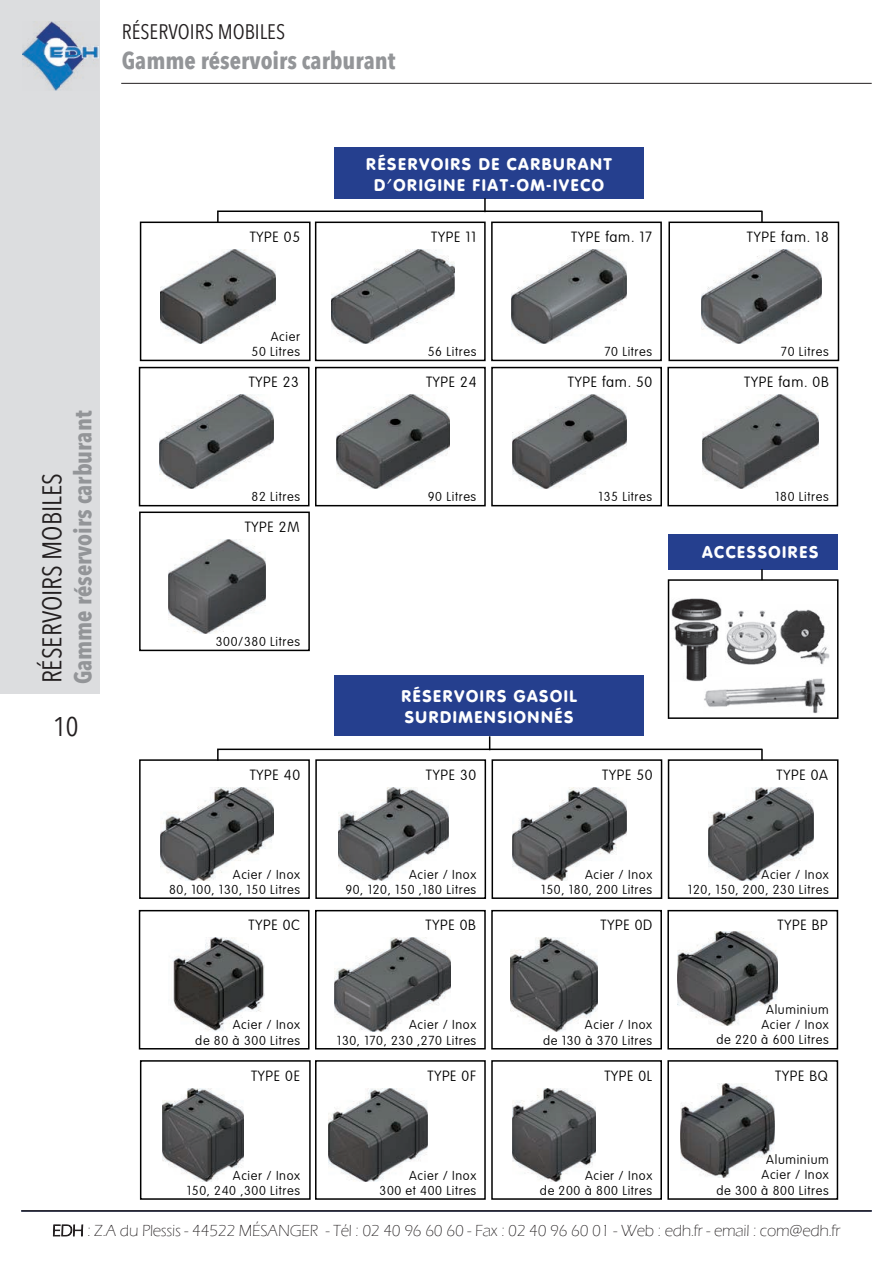
<style>
.page{position:relative;width:893px;height:1263px;background:#fff}
.page>*{position:absolute;margin:0;border:0;box-sizing:border-box;transform-origin:0 0}
.t1{font:27px "Avenir Next Condensed";color:#231f20}
.t2{font:700 24px "Avenir Next Condensed";color:#939598}
.t3{font:21px "Avenir Next Condensed";color:#231f20}
.t4{font:17.7px/21.1px "VAG Round";letter-spacing:.05em;color:#fff;text-align:center}
.t5{font:300 16.5px "Eras ITC";letter-spacing:-.015em;color:#231f20}
.t6{font:100 14.4px "VAG Rounded Light S Si";letter-spacing:.05em;color:#000}
.t7{font:100 12.75px/15.3px "VAG Rounded Light S Si";letter-spacing:.05em;color:#000;text-align:right}
</style>
<div class="page">
<div style="left:0;top:0;width:99px;height:693px;background:#dcdddf"></div>
<hr style="left:121px;top:83px;width:751px;height:1px;background:#231f20">
<hr style="left:21px;top:1210px;width:851px;height:1px;background:#231f20">
<svg style="left:53px;top:1210px;width:31px;height:27px"></svg>
<img style="left:22px;top:21px;width:76px;height:70px">
<div style="left:668px;top:534px;width:170px;height:35px;background:#253f8e"></div>
<svg style="left:668px;top:569px;width:170px;height:150px"></svg>
<div style="left:334px;top:148px;width:310px;height:51px;background:#253f8e"></div>
<div style="left:140px;top:222px;width:171px;height:139px;border:2px solid #000"></div>
<img style="left:160px;top:250px;width:115px;height:93px">
<div style="left:315px;top:222px;width:171px;height:139px;border:2px solid #000"></div>
<img style="left:331px;top:250px;width:123px;height:93px">
<div style="left:491px;top:222px;width:171px;height:139px;border:2px solid #000"></div>
<img style="left:512px;top:250px;width:114px;height:93px">
<div style="left:668px;top:222px;width:171px;height:139px;border:2px solid #000"></div>
<img style="left:701px;top:250px;width:120px;height:93px">
<div style="left:139px;top:367px;width:171px;height:139px;border:2px solid #000"></div>
<img style="left:160px;top:395px;width:113px;height:93px">
<div style="left:315px;top:367px;width:171px;height:139px;border:2px solid #000"></div>
<img style="left:336px;top:395px;width:114px;height:93px">
<div style="left:491px;top:367px;width:171px;height:139px;border:2px solid #000"></div>
<img style="left:512px;top:395px;width:114px;height:93px">
<div style="left:667px;top:367px;width:171px;height:139px;border:2px solid #000"></div>
<img style="left:702px;top:395px;width:116px;height:93px">
<div style="left:139px;top:511px;width:171px;height:140px;border:2px solid #000"></div>
<img style="left:169px;top:540px;width:96px;height:93px">
<svg style="left:216px;top:198px;width:548px;height:26px"></svg>
<div style="left:334px;top:676px;width:310px;height:60px;background:#253f8e"></div>
<svg style="left:217px;top:736px;width:546px;height:26px"></svg>
<div style="left:139px;top:759px;width:171px;height:140px;border:2px solid #000"></div>
<img style="left:160px;top:787px;width:114px;height:94px">
<div style="left:315px;top:759px;width:171px;height:140px;border:2px solid #000"></div>
<img style="left:338px;top:787px;width:110px;height:94px">
<div style="left:492px;top:759px;width:170px;height:140px;border:2px solid #000"></div>
<img style="left:512px;top:787px;width:115px;height:94px">
<div style="left:668px;top:759px;width:170px;height:140px;border:2px solid #000"></div>
<img style="left:708px;top:787px;width:105px;height:94px">
<div style="left:139px;top:910px;width:171px;height:139px;border:2px solid #000"></div>
<img style="left:173px;top:938px;width:92px;height:93px">
<div style="left:315px;top:910px;width:171px;height:139px;border:2px solid #000"></div>
<img style="left:335px;top:938px;width:116px;height:93px">
<div style="left:491px;top:910px;width:171px;height:139px;border:2px solid #000"></div>
<img style="left:510px;top:938px;width:88px;height:93px">
<div style="left:667px;top:910px;width:171px;height:139px;border:2px solid #000"></div>
<img style="left:677px;top:932px;width:100px;height:93px">
<div style="left:140px;top:1060px;width:171px;height:140px;border:2px solid #000"></div>
<img style="left:162px;top:1088px;width:81px;height:94px">
<div style="left:315px;top:1060px;width:171px;height:140px;border:2px solid #000"></div>
<img style="left:328px;top:1088px;width:99px;height:94px">
<div style="left:491px;top:1060px;width:171px;height:140px;border:2px solid #000"></div>
<img style="left:513px;top:1088px;width:83px;height:94px">
<div style="left:667px;top:1060px;width:171px;height:140px;border:2px solid #000"></div>
<img style="left:680px;top:1084px;width:94px;height:93px">
<img style="left:671px;top:598px;width:50px;height:83px">
<img style="left:725px;top:611px;width:52px;height:53px">
<img style="left:778px;top:604px;width:54px;height:62px">
<img style="left:704px;top:678px;width:121px;height:35px">
<img style="left:704px;top:678px;width:17px;height:3px">
<h3 class="t3" style="left:122px;top:14px;width:165px">RÉSERVOIRS MOBILES</h3>
<h2 class="t2" style="left:122px;top:46px;width:275px">Gamme réservoirs carburant</h2>
<h3 class="t4" style="left:366px;top:153px;width:248px">RÉSERVOIRS DE CARBURANT<br>D'ORIGINE FIAT-OM-IVECO</h3>
<p class="t6" style="left:250px;top:229px;width:52px">TYPE 05</p>
<p class="t6" style="left:431px;top:229px;width:47px">TYPE 11</p>
<p class="t6" style="left:571px;top:229px;width:82px">TYPE fam. 17</p>
<p class="t6" style="left:747px;top:229px;width:83px">TYPE fam. 18</p>
<p class="t7" style="left:252px;top:328px;width:50px">Acier<br>50 Litres</p>
<p class="t7" style="left:428px;top:344px;width:50px">56 Litres</p>
<p class="t7" style="left:604px;top:344px;width:49px">70 Litres</p>
<p class="t7" style="left:781px;top:344px;width:49px">70 Litres</p>
<h1 class="t1" style="left:29px;top:683px;width:212px;rotate:-90deg">RÉSERVOIRS MOBILES</h1>
<h2 class="t2" style="left:68px;top:684px;width:275px;rotate:-90deg">Gamme réservoirs carburant</h2>
<h1 class="t1" style="left:53px;top:703px;width:27px">10</h1>
<p class="t6" style="left:249px;top:374px;width:52px">TYPE 23</p>
<p class="t6" style="left:426px;top:374px;width:52px">TYPE 24</p>
<p class="t6" style="left:568px;top:374px;width:86px">TYPE fam. 50</p>
<p class="t6" style="left:744px;top:374px;width:86px">TYPE fam. 0B</p>
<p class="t7" style="left:252px;top:489px;width:50px">82 Litres</p>
<p class="t7" style="left:428px;top:489px;width:50px">90 Litres</p>
<p class="t7" style="left:599px;top:489px;width:55px">135 Litres</p>
<p class="t7" style="left:775px;top:489px;width:55px">180 Litres</p>
<p class="t6" style="left:245px;top:519px;width:56px">TYPE 2M</p>
<p class="t7" style="left:216px;top:634px;width:86px">300/380 Litres</p>
<h3 class="t4" style="left:401px;top:685px;width:177px;text-align:left">RÉSERVOIRS GASOIL<br>SURDIMENSIONNÉS</h3>
<h3 class="t4" style="left:702px;top:541px;width:118px">ACCESSOIRES</h3>
<p class="t6" style="left:250px;top:766px;width:52px">TYPE 40</p>
<p class="t6" style="left:426px;top:766px;width:52px">TYPE 30</p>
<p class="t6" style="left:602px;top:766px;width:52px">TYPE 50</p>
<p class="t6" style="left:777px;top:766px;width:53px">TYPE 0A</p>
<p class="t7" style="left:169px;top:866px;width:132px">Acier / Inox<br>80, 100, 130, 150 Litres</p>
<p class="t7" style="left:345px;top:866px;width:132px">Acier / Inox<br>90, 120, 150 ,180 Litres</p>
<p class="t7" style="left:541px;top:866px;width:112px">Acier / Inox<br>150, 180, 200 Litres</p>
<p class="t7" style="left:688px;top:866px;width:142px">Acier / Inox<br>120, 150, 200, 230 Litres</p>
<p class="t6" style="left:249px;top:917px;width:53px">TYPE 0C</p>
<p class="t6" style="left:426px;top:917px;width:52px">TYPE 0B</p>
<p class="t6" style="left:601px;top:917px;width:53px">TYPE 0D</p>
<p class="t6" style="left:778px;top:917px;width:52px">TYPE BP</p>
<p class="t7" style="left:195px;top:1017px;width:106px">Acier / Inox<br>de 80 à 300 Litres</p>
<p class="t7" style="left:337px;top:1017px;width:141px">Acier / Inox<br>130, 170, 230 ,270 Litres</p>
<p class="t7" style="left:543px;top:1017px;width:111px">Acier / Inox<br>de 130 à 370 Litres</p>
<p class="t7" style="left:716px;top:1001px;width:114px">Aluminium<br>Acier / Inox<br>de 220 à 600 Litres</p>
<p class="t6" style="left:251px;top:1067px;width:51px">TYPE 0E</p>
<p class="t6" style="left:427px;top:1067px;width:50px">TYPE 0F</p>
<p class="t6" style="left:604px;top:1067px;width:49px">TYPE 0L</p>
<p class="t6" style="left:775px;top:1067px;width:54px">TYPE BQ</p>
<p class="t7" style="left:187px;top:1167px;width:115px">Acier / Inox<br>150, 240 ,300 Litres</p>
<p class="t7" style="left:379px;top:1167px;width:98px">Acier / Inox<br>300 et 400 Litres</p>
<p class="t7" style="left:540px;top:1167px;width:114px">Acier / Inox<br>de 200 à 800 Litres</p>
<p class="t7" style="left:716px;top:1152px;width:114px">Aluminium<br>Acier / Inox<br>de 300 à 800 Litres</p>
<p class="t5" style="left:52px;top:1221px;width:790px">EDH : Z.A du Plessis - 44522 MÉSANGER - Tél : 02 40 96 60 60 - Fax : 02 40 96 60 01 - Web : edh.fr - email : com@edh.fr</p>
</div>
